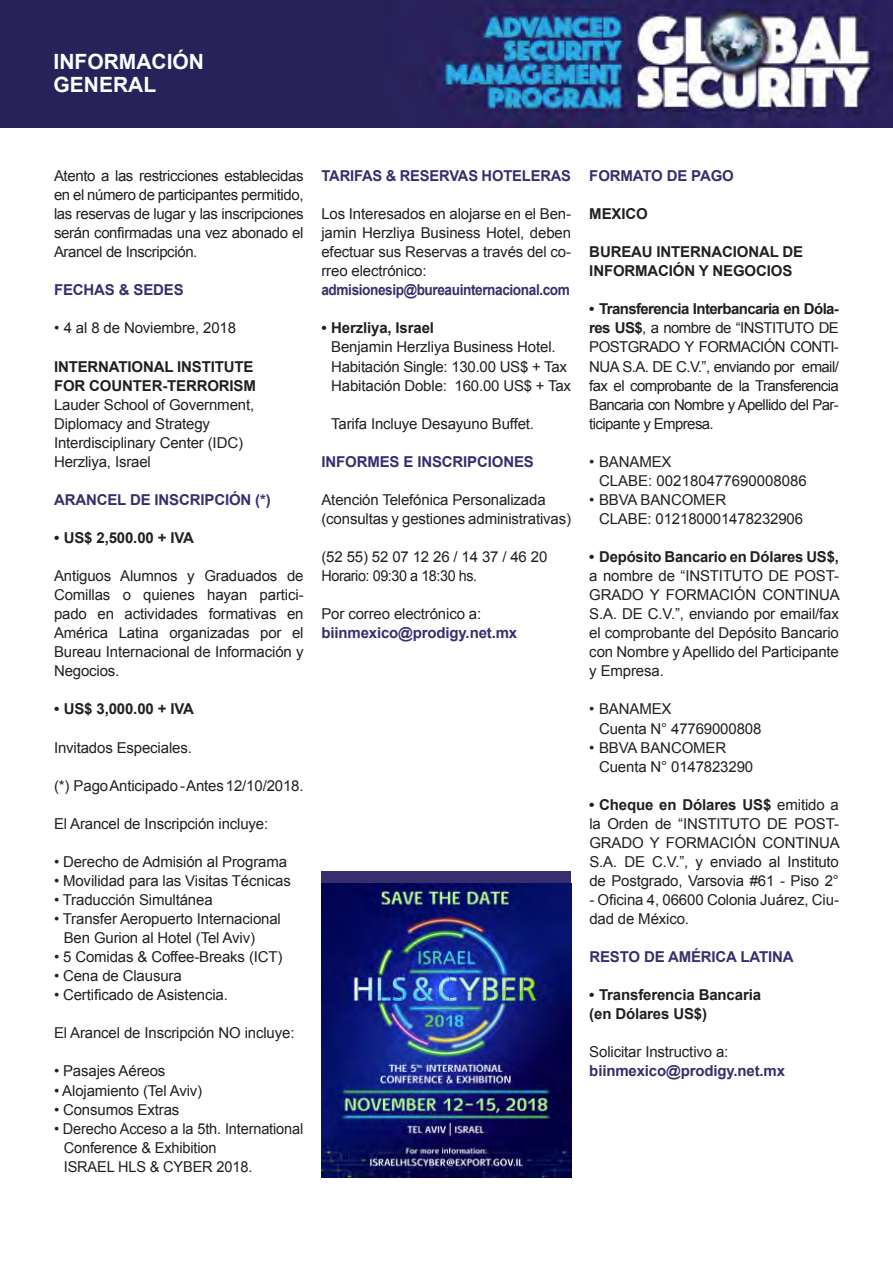
<style>
.page{position:relative;width:893px;height:1263px;background:#fff}
.page>*{position:absolute;margin:0;border:0;box-sizing:border-box;transform-origin:0 0}
.t1{font:700 21px "Arial";color:#fff}
.t2{font:15px/19px "Arial";letter-spacing:-.01em;color:#231f20;text-align:justify}
.t3{font:700 15px "Arial";letter-spacing:-.01em;color:#231f20}
.t4{font:700 15px "Arial";letter-spacing:-.01em;color:#372f6d}
.t5{font:700 15px "Arial";letter-spacing:-.03em;color:#372f6d;scale:.91 1}
.t6{font:15px "Arial";letter-spacing:-.03em;color:#231f20;scale:.96 1}
.s1{font-weight:700}
</style>
<div class="page">
<img style="left:0;top:0;width:892px;height:128px">
<div style="left:321px;top:872px;width:250px;height:305px;background:#372f6d"></div>
<img style="left:321px;top:884px;width:250px;height:293px">
<p class="t1" style="left:54px;top:48px;width:152px">INFORMACIÓN</p>
<p class="t1" style="left:54px;top:71px;width:104px">GENERAL</p>
<p class="t2" style="left:54px;top:166px;width:251px">Atento a las restricciones establecidas en el número de participantes permitido, las reservas de lugar y las inscripciones serán confirmadas una vez abonado el Arancel de Inscripción.</p>
<p class="t4" style="left:54px;top:280px;width:131px">FECHAS &amp; SEDES</p>
<p class="t2" style="left:54px;top:319px;width:184px">• 4 al 8 de Noviembre, 2018</p>
<p class="t3" style="left:54px;top:356px;width:201px">INTERNATIONAL INSTITUTE</p>
<p class="t3" style="left:54px;top:375px;width:203px">FOR COUNTER-TERRORISM</p>
<p class="t2" style="left:54px;top:395px;width:202px">Lauder School of Government,</p>
<p class="t2" style="left:54px;top:414px;width:158px">Diplomacy and Strategy</p>
<p class="t2" style="left:54px;top:433px;width:191px">Interdisciplinary Center (IDC)</p>
<p class="t2" style="left:54px;top:452px;width:98px">Herzliya, Israel</p>
<p class="t4" style="left:54px;top:490px;width:218px">ARANCEL DE INSCRIPCIÓN (*)</p>
<p class="t3" style="left:54px;top:528px;width:141px">• US$ 2,500.00 + IVA</p>
<p class="t2" style="left:54px;top:566px;width:251px">Antiguos Alumnos y Graduados de Comillas o quienes hayan partici&shy;pado en actividades formativas en América Latina organizadas por el Bureau Internacional de Información y Negocios.</p>
<p class="t3" style="left:54px;top:699px;width:141px">• US$ 3,000.00 + IVA</p>
<p class="t2" style="left:54px;top:738px;width:139px">Invitados Especiales.</p>
<p class="t2" style="left:54px;top:776px;width:251px">(*) Pago Anticipado - Antes 12/10/2018.</p>
<p class="t2" style="left:54px;top:814px;width:216px">El Arancel de Inscripción incluye:</p>
<p class="t2" style="left:54px;top:852px;width:235px">• Derecho de Admisión al Programa</p>
<p class="t2" style="left:54px;top:871px;width:238px">• Movilidad para las Visitas Técnicas</p>
<p class="t2" style="left:54px;top:890px;width:160px">• Traducción Simultánea</p>
<p class="t2" style="left:54px;top:909px;width:228px">• Transfer Aeropuerto Internacional</p>
<p class="t2" style="left:64px;top:928px;width:193px">Ben Gurion al Hotel (Tel Aviv)</p>
<p class="t2" style="left:54px;top:947px;width:230px">• 5 Comidas &amp; Coffee-Breaks (ICT)</p>
<p class="t2" style="left:54px;top:966px;width:129px">• Cena de Clausura</p>
<p class="t2" style="left:54px;top:986px;width:175px">• Certificado de Asistencia.</p>
<p class="t2" style="left:54px;top:1024px;width:242px">El Arancel de Inscripción NO incluye:</p>
<p class="t2" style="left:54px;top:1062px;width:113px">• Pasajes Aéreos</p>
<p class="t2" style="left:54px;top:1081px;width:150px">• Alojamiento (Tel Aviv)</p>
<p class="t2" style="left:54px;top:1100px;width:127px">• Consumos Extras</p>
<p class="t2" style="left:64px;top:1119px;width:241px;text-indent:-10px">• Derecho Acceso a la 5th. International<br>Conference &amp; Exhibition</p>
<p class="t2" style="left:64px;top:1157px;width:190px">ISRAEL HLS &amp; CYBER 2018.</p>
<p class="t4" style="left:321px;top:166px;width:251px">TARIFAS &amp; RESERVAS HOTELERAS</p>
<p class="t2" style="left:321px;top:204px;width:251px">Los Interesados en alojarse en el Ben&shy;jamin Herzliya Business Hotel, deben efectuar sus Reservas a través del co&shy;rreo electrónico:</p>
<p class="t5" style="left:321px;top:280px;width:275px">admisionesip@bureauinternacional.com</p>
<p class="t3" style="left:321px;top:318px;width:114px">• Herzliya, Israel</p>
<p class="t2" style="left:331px;top:338px;width:226px">Benjamin Herzliya Business Hotel.</p>
<p class="t2" style="left:331px;top:357px;width:241px">Habitación Single: 130.00 US$ + Tax<br>Habitación Doble: 160.00 US$ + Tax</p>
<p class="t2" style="left:331px;top:414px;width:204px">Tarifa Incluye Desayuno Buffet.</p>
<p class="t4" style="left:321px;top:452px;width:214px">INFORMES E INSCRIPCIONES</p>
<p class="t2" style="left:321px;top:490px;width:226px">Atención Telefónica Personalizada</p>
<p class="t2" style="left:321px;top:509px;width:251px">(consultas y gestiones administrativas)</p>
<p class="t2" style="left:321px;top:547px;width:227px">(52 55) 52 07 12 26 / 14 37 / 46 20</p>
<p class="t6" style="left:321px;top:566px;width:164px">Horario: 09:30 a 18:30 hs.</p>
<p class="t2" style="left:321px;top:605px;width:161px">Por correo electrónico a:</p>
<p class="t4" style="left:321px;top:623px;width:197px">biinmexico@prodigy.net.mx</p>
<p class="t4" style="left:589px;top:166px;width:146px">FORMATO DE PAGO</p>
<p class="t3" style="left:589px;top:204px;width:60px">MEXICO</p>
<p class="t3" style="left:589px;top:242px;width:215px">BUREAU INTERNACIONAL DE</p>
<p class="t3" style="left:589px;top:261px;width:204px">INFORMACIÓN Y NEGOCIOS</p>
<p class="t2" style="left:589px;top:300px;width:251px"><span class="s1">• Transferencia Interbancaria en Dóla&shy;res US$</span>, a nombre de “INSTITUTO DE POSTGRADO Y FORMACIÓN CONTI-NUA S.A. DE C.V.”, enviando por email/ fax el comprobante de la Transferencia Bancaria con Nombre y Apellido del Par&shy;ticipante y Empresa.</p>
<p class="t2" style="left:589px;top:452px;width:84px">• BANAMEX</p>
<p class="t2" style="left:599px;top:471px;width:209px">CLABE: 002180477690008086</p>
<p class="t2" style="left:589px;top:490px;width:138px">• BBVA BANCOMER</p>
<p class="t2" style="left:599px;top:509px;width:206px">CLABE: 012180001478232906</p>
<p class="t2" style="left:589px;top:547px;width:252px"><span class="s1">• Depósito Bancario en Dólares US$, </span>a nombre de “INSTITUTO DE POST-GRADO Y FORMACIÓN CONTINUA S.A. DE C.V.”, enviando por email/fax el comprobante del Depósito Bancario con Nombre y Apellido del Participante y Empresa.</p>
<p class="t2" style="left:589px;top:700px;width:84px">• BANAMEX</p>
<p class="t2" style="left:599px;top:719px;width:164px">Cuenta N° 47769000808</p>
<p class="t2" style="left:589px;top:738px;width:138px">• BBVA BANCOMER</p>
<p class="t2" style="left:599px;top:757px;width:156px">Cuenta N° 0147823290</p>
<p class="t2" style="left:589px;top:795px;width:252px"><span class="s1">• Cheque en Dólares US$</span> emitido a la Orden de “INSTITUTO DE POST-GRADO Y FORMACIÓN CONTINUA S.A. DE C.V.”, y enviado al Instituto de Postgrado, Varsovia #61 - Piso 2°</p>
<p class="t2" style="left:589px;top:890px;width:251px">- Oficina 4, 06600 Colonia Juárez, Ciu&shy;dad de México.</p>
<p class="t4" style="left:589px;top:947px;width:206px">RESTO DE AMÉRICA LATINA</p>
<p class="t3" style="left:589px;top:985px;width:173px">• Transferencia Bancaria</p>
<p class="t3" style="left:589px;top:1004px;width:119px">(en Dólares US$)</p>
<p class="t2" style="left:589px;top:1043px;width:141px">Solicitar Instructivo a:</p>
<p class="t4" style="left:589px;top:1061px;width:197px">biinmexico@prodigy.net.mx</p>
</div>
